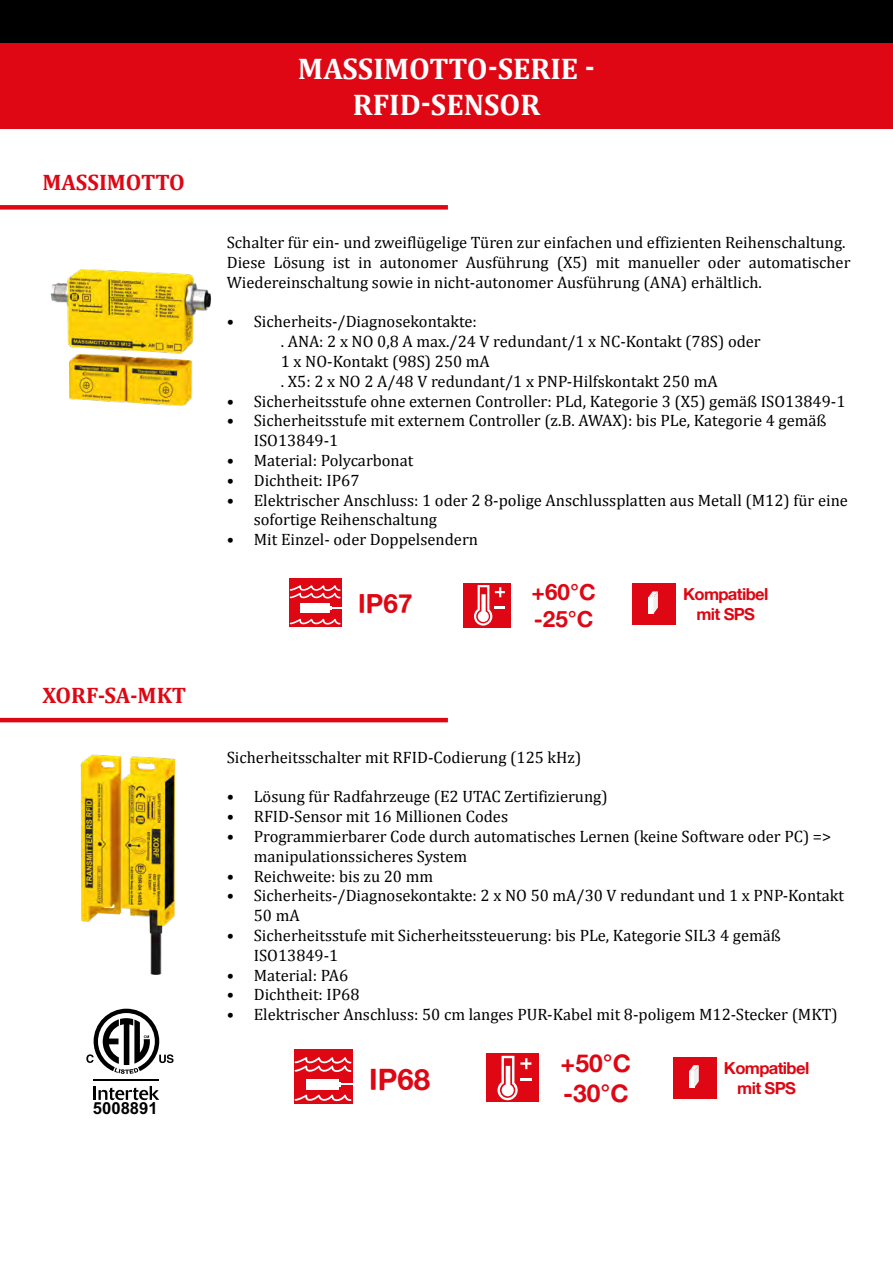
<style>
.page{position:relative;width:893px;height:1263px;background:#fff}
.page>*{position:absolute;margin:0;border:0;box-sizing:border-box;transform-origin:0 0}
.t1{font:700 30px/36px "Cambria";color:#fff;text-align:center}
.t2{font:29.4px "Alte Haas Grotesk Bold";color:#de0713}
.t3{font:26.4px "Alte Haas Grotesk Bold";color:#de0713}
.t4{font:24.6px/29.5px "Alte Haas Grotesk Bold";color:#de0713}
.t5{font:700 22.5px "Cambria";color:#de0713}
.t6{font:22.5px/27px "Alte Haas Grotesk Bold";color:#de0713}
.t7{font:16.65px/20px "Alte Haas Grotesk Bold";letter-spacing:-.04em;color:#de0713;text-align:center}
.t8{font:700 16.65px "Arial";color:#000}
.t9{font:16.5px/19.8px "Cambria";color:#000}
</style>
<div class="page">
<div style="left:0;top:0;width:893px;height:43px;background:#000"></div>
<div style="left:0;top:43px;width:893px;height:86px;background:#de0713"></div>
<div style="left:0;top:205px;width:448px;height:5px;background:#de0713"></div>
<hr style="left:0;top:718px;width:448px;height:4px;background:#de0713">
<img style="left:50px;top:269px;width:161px;height:137px">
<img style="left:80px;top:754px;width:96px;height:221px">
<svg style="left:463px;top:583px;width:48px;height:45px"></svg>
<div style="left:464px;top:583px;width:47px;height:44px;background:#de0713"></div>
<svg style="left:474px;top:585px;width:31px;height:41px"></svg>
<svg style="left:341px;top:578px;width:1px;height:49px"></svg>
<div style="left:289px;top:578px;width:52px;height:49px;background:#de0713"></div>
<svg style="left:289px;top:586px;width:52px;height:13px"></svg>
<svg style="left:289px;top:620px;width:52px;height:5px"></svg>
<div style="left:300px;top:603px;width:29px;height:10px;background:#fff"></div>
<hr style="left:321px;top:606px;width:11px;height:4px;background:#fff">
<svg style="left:332px;top:607px;width:10px;height:2px"></svg>
<svg style="left:352px;top:1049px;width:1px;height:55px"></svg>
<div style="left:294px;top:1049px;width:58px;height:55px;background:#de0713"></div>
<svg style="left:294px;top:1058px;width:58px;height:14px"></svg>
<svg style="left:294px;top:1095px;width:58px;height:7px"></svg>
<div style="left:306px;top:1079px;width:32px;height:11px;background:#fff"></div>
<hr style="left:328px;top:1082px;width:13px;height:4px;background:#fff">
<svg style="left:341px;top:1083px;width:11px;height:2px"></svg>
<svg style="left:486px;top:1053px;width:53px;height:49px"></svg>
<div style="left:486px;top:1054px;width:52px;height:48px;background:#de0713"></div>
<svg style="left:497px;top:1056px;width:34px;height:44px"></svg>
<svg style="left:94px;top:1086px;width:65px;height:14px"></svg>
<hr style="left:94px;top:1079px;width:65px;height:1px;background:#000">
<svg style="left:86px;top:1009px;width:88px;height:65px"></svg>
<svg style="left:632px;top:624px;width:44px;height:1px"></svg>
<div style="left:632px;top:583px;width:44px;height:41px;background:#de0713"></div>
<svg style="left:648px;top:591px;width:10px;height:23px"></svg>
<svg style="left:673px;top:1098px;width:44px;height:1px"></svg>
<div style="left:673px;top:1057px;width:44px;height:41px;background:#de0713"></div>
<svg style="left:689px;top:1065px;width:10px;height:23px"></svg>
<h3 class="t5" style="left:43px;top:166px;width:144px">MASSIMOTTO</h3>
<h3 class="t5" style="left:43px;top:679px;width:145px">XORF-SA-MKT</h3>
<p class="t8" style="left:93px;top:1096px;width:66px">5008891</p>
<h1 class="t1" style="left:298px;top:50px;width:299px">MASSIMOTTO-SERIE -<br>RFID-SENSOR</h1>
<p class="t9" style="left:227px;top:233px;width:625px">Schalter für ein- und zweiflügelige Türen zur einfachen und effizienten Reihenschaltung.<br>Diese Lösung ist in autonomer Ausführung (X5) mit manueller oder automatischer<br>Wiedereinschaltung sowie in nicht-autonomer Ausführung (ANA) erhältlich.</p>
<p class="t9" style="left:281px;top:312px;width:481px;text-indent:-54px">• Sicherheits-/Diagnosekontakte:<br>. ANA: 2 x NO 0,8 A max./24 V redundant/1 x NC-Kontakt (78S) oder 1 x NO-Kontakt (98S) 250 mA<br>. X5: 2 x NO 2 A/48 V redundant/1 x PNP-Hilfskontakt 250 mA</p>
<p class="t9" style="left:227px;top:391px;width:620px">• Sicherheitsstufe ohne externen Controller: PLd, Kategorie 3 (X5) gemäß ISO13849-1</p>
<p class="t9" style="left:254px;top:411px;width:574px;text-indent:-27px">• Sicherheitsstufe mit externem Controller (z.B. AWAX): bis PLe, Kategorie 4 gemäß<br>ISO13849-1</p>
<p class="t9" style="left:227px;top:450px;width:188px">• Material: Polycarbonat</p>
<p class="t9" style="left:227px;top:470px;width:134px">• Dichtheit: IP67</p>
<p class="t9" style="left:254px;top:490px;width:596px;text-indent:-27px">• Elektrischer Anschluss: 1 oder 2 8-polige Anschlussplatten aus Metall (M12) für eine sofortige Reihenschaltung</p>
<p class="t9" style="left:227px;top:530px;width:253px">• Mit Einzel- oder Doppelsendern</p>
<h3 class="t3" style="left:358px;top:587px;width:56px">IP67</h3>
<h3 class="t6" style="left:531px;top:578px;width:66px">+60°C -25°C</h3>
<p class="t7" style="left:683px;top:584px;width:87px">Kompatibel mit SPS</p>
<p class="t9" style="left:227px;top:747px;width:356px">Sicherheitsschalter mit RFID-Codierung (125 kHz)</p>
<p class="t9" style="left:227px;top:787px;width:382px">• Lösung für Radfahrzeuge (E2 UTAC Zertifizierung)</p>
<p class="t9" style="left:227px;top:807px;width:283px">• RFID-Sensor mit 16 Millionen Codes</p>
<p class="t9" style="left:254px;top:827px;width:579px;text-indent:-27px">• Programmierbarer Code durch automatisches Lernen (keine Software oder PC) =&gt; manipulationssicheres System</p>
<p class="t9" style="left:227px;top:866px;width:208px">• Reichweite: bis zu 20 mm</p>
<p class="t9" style="left:254px;top:886px;width:592px;text-indent:-27px">• Sicherheits-/Diagnosekontakte: 2 x NO 50 mA/30 V redundant und 1 x PNP-Kontakt<br>50 mA</p>
<p class="t9" style="left:254px;top:926px;width:528px;text-indent:-27px">• Sicherheitsstufe mit Sicherheitssteuerung: bis PLe, Kategorie SIL3 4 gemäß<br>ISO13849-1</p>
<p class="t9" style="left:227px;top:965px;width:123px">• Material: PA6</p>
<p class="t9" style="left:227px;top:985px;width:134px">• Dichtheit: IP68</p>
<p class="t9" style="left:227px;top:1005px;width:612px">• Elektrischer Anschluss: 50 cm langes PUR-Kabel mit 8-poligem M12-Stecker (MKT)</p>
<h2 class="t2" style="left:369px;top:1061px;width:63px">IP68</h2>
<h3 class="t4" style="left:561px;top:1048px;width:72px">+50°C -30°C</h3>
<p class="t7" style="left:724px;top:1057px;width:87px">Kompatibel mit SPS</p>
</div>
